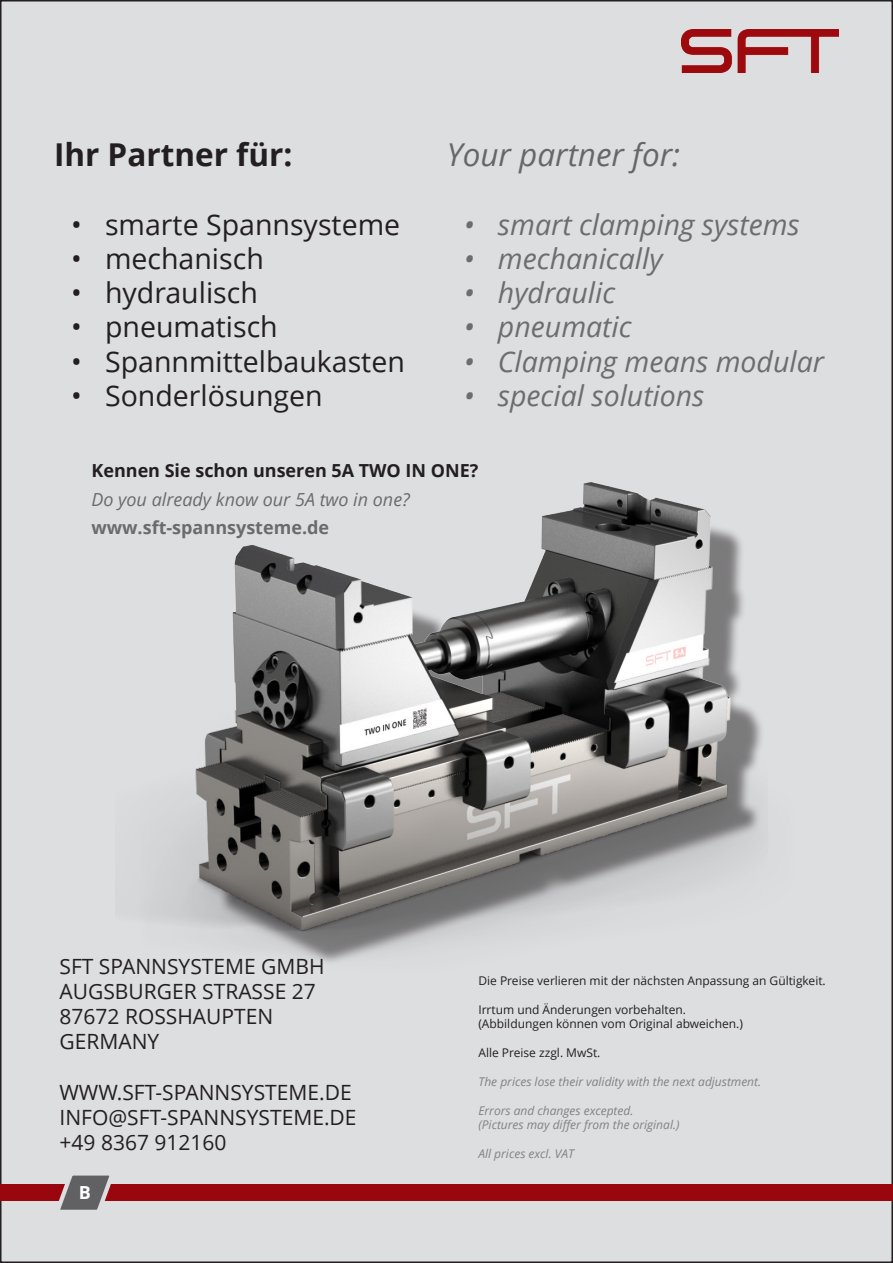
<style>
.page{position:relative;width:893px;height:1263px;background:#fff}
.page>*{position:absolute;margin:0;border:0;box-sizing:border-box;transform-origin:0 0}
.t1{font:italic 31.5px "Open Sans";color:#67676a}
.t2{font:700 31.5px "Open Sans";color:#231f20}
.t3{font:italic 28.5px "Open Sans";color:#6c6d70}
.t4{font:28.5px "Open Sans";color:#231f20}
.t5{font:21px/25.2px "Open Sans";color:#231f20}
.t6{font:700 18px "Open Sans";color:#231f20}
.t7{font:italic 18px "Open Sans";color:#6b6b6e}
.t8{font:700 18px "Open Sans";color:#6b6b6e}
.t9{font:700 18px "Open Sans";color:#fff}
.t10{font:12px/14.4px "Open Sans";color:#231f20}
.t11{font:italic 12px/14.4px "Open Sans";color:#808285}
</style>
<div class="page">
<div style="left:1px;top:1px;width:891px;height:1261px;background:#dddee0"></div>
<div style="left:0;top:1184px;width:893px;height:17px;background:#9a060d"></div>
<svg style="left:59px;top:1175px;width:52px;height:35px"></svg>
<img style="left:681px;top:30px;width:158px;height:43px">
<img style="left:144px;top:482px;width:618px;height:480px">
<h1 class="t2" style="left:54px;top:133px;width:240px">Ihr Partner für:</h1>
<h2 class="t4" style="left:71px;top:205px;width:331px">• smarte Spannsysteme</h2>
<h2 class="t4" style="left:71px;top:239px;width:194px">• mechanisch</h2>
<h2 class="t4" style="left:71px;top:273px;width:188px">• hydraulisch</h2>
<h2 class="t4" style="left:71px;top:307px;width:208px">• pneumatisch</h2>
<h2 class="t4" style="left:71px;top:342px;width:335px">• Spannmittelbaukasten</h2>
<h2 class="t4" style="left:71px;top:376px;width:253px">• Sonderlösungen</h2>
<h1 class="t1" style="left:447px;top:133px;width:235px">Your partner for:</h1>
<h2 class="t3" style="left:464px;top:205px;width:337px">• smart clamping systems</h2>
<h2 class="t3" style="left:464px;top:239px;width:200px">• mechanically</h2>
<h2 class="t3" style="left:464px;top:273px;width:153px">• hydraulic</h2>
<h2 class="t3" style="left:464px;top:307px;width:169px">• pneumatic</h2>
<h2 class="t3" style="left:464px;top:342px;width:362px">• Clamping means modular</h2>
<h2 class="t3" style="left:464px;top:376px;width:242px">• special solutions</h2>
<h3 class="t6" style="left:91px;top:458px;width:388px">Kennen Sie schon unseren 5A TWO IN ONE?</h3>
<h3 class="t7" style="left:91px;top:487px;width:320px">Do you already know our 5A two in one?</h3>
<h3 class="t8" style="left:91px;top:515px;width:239px">www.sft-spannsysteme.de</h3>
<h3 class="t5" style="left:60px;top:953px;width:267px">SFT SPANNSYSTEME GMBH<br>AUGSBURGER STRASSE 27<br>87672 ROSSHAUPTEN<br>GERMANY</h3>
<h3 class="t5" style="left:60px;top:1079px;width:299px">WWW.SFT-SPANNSYSTEME.DE<br>INFO@SFT-SPANNSYSTEME.DE +49 8367 912160</h3>
<h3 class="t9" style="left:79px;top:1180px;width:14px">B</h3>
<p class="t10" style="left:478px;top:973px;width:349px">Die Preise verlieren mit der nächsten Anpassung an Gültigkeit.</p>
<p class="t10" style="left:478px;top:1002px;width:266px">Irrtum und Änderungen vorbehalten. (Abbildungen können vom Original abweichen.)</p>
<p class="t10" style="left:478px;top:1045px;width:124px">Alle Preise zzgl. MwSt.</p>
<p class="t11" style="left:478px;top:1074px;width:284px">The prices lose their validity with the next adjustment.</p>
<p class="t11" style="left:478px;top:1103px;width:203px">Errors and changes excepted. (Pictures may differ from the original.)</p>
<p class="t11" style="left:478px;top:1146px;width:97px">All prices excl. VAT</p>
</div>
